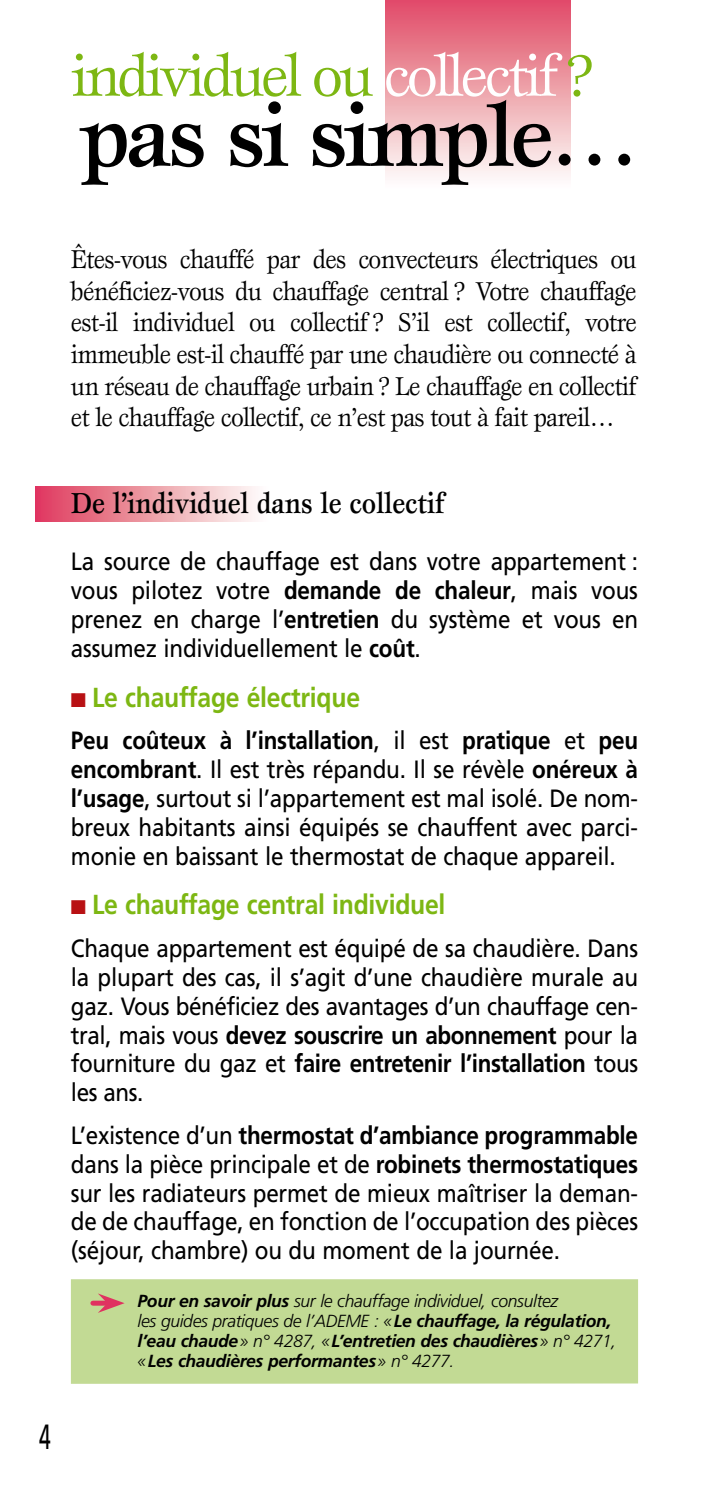
<style>
.page{position:relative;width:709px;height:1489px;background:#fff}
.page>*{position:absolute;margin:0;border:0;box-sizing:border-box;transform-origin:0 0}
.t1{font:500 90px "Esprit";letter-spacing:-.05em;color:#000}
.t2{font:60px "Esprit";letter-spacing:-.06em;color:#7db713}
.t3{font:500 30px "Esprit";letter-spacing:-.01em;color:#000;scale:.9 1}
.t4{font:700 27.5px "Frutiger";letter-spacing:-.01em;color:#7db713;scale:.9 1}
.t5{font:26.75px/31.5px "Esprit";letter-spacing:-.03em;color:#000;text-align:justify;scale:.93 1}
.t6{font:25px/28.8px "Frutiger";letter-spacing:-.01em;color:#000;text-align:justify;scale:.9 1}
.t7{font:20px "Zapf Dingbats ITC";color:#b81114}
.t8{font:italic 700 17.5px/20px "Frutiger";letter-spacing:-.02em;color:#000}
.s1{color:#fff}
.s2{font-weight:700}
.s3{font-weight:300}
</style>
<div class="page">
<div style="left:385px;top:0;width:185px;height:190px;background:linear-gradient(to bottom,#e04b64,#fefffd)"></div>
<div style="left:35px;top:487px;width:234px;height:34px;background:linear-gradient(to right,#de3a59,#fefffc)"></div>
<div style="left:71px;top:1279px;width:567px;height:104px;background:#c2da94"></div>
<div style="left:93px;top:1300px;width:14px;height:5px;background:#e03260"></div>
<svg style="left:98px;top:1293px;width:27px;height:19px"></svg>
<h2 class="t2" style="left:71px;top:39px;width:524px">individuel ou <span class="s1">collectif</span> ?</h2>
<h1 class="t1" style="left:79px;top:80px;width:561px">pas si simple…</h1>
<p class="t5" style="left:71px;top:243px;width:610px">Êtes-vous chauffé par des convecteurs électriques ou bénéficiez-vous du chauffage central ? Votre chauffage est-il individuel ou collectif ? S’il est collectif, votre immeuble est-il chauffé par une chaudière ou connecté à un réseau de chauffage urbain ? Le chauffage en collectif et le chauffage collectif, ce n’est pas tout à fait pareil…</p>
<p class="t3" style="left:71px;top:484px;width:416px">De l’individuel dans le collectif</p>
<p class="t6" style="left:71px;top:547px;width:632px">La source de chauffage est dans votre appartement : vous pilotez votre <span class="s2">demande de chaleur</span>, mais vous prenez en charge l’<span class="s2">entretien</span> du système et vous en assumez individuellement le <span class="s2">coût</span>.</p>
<p class="t4" style="left:92px;top:680px;width:299px">Le chauffage électrique</p>
<p class="t6" style="left:71px;top:726px;width:631px"><span class="s2">Peu coûteux à l’installation</span>, il est <span class="s2">pratique</span> et <span class="s2">peu encombrant</span>. Il est très répandu. Il se révèle <span class="s2">onéreux à l’usage</span>, surtout si l’appartement est mal isolé. De nom&shy;breux habitants ainsi équipés se chauffent avec parci&shy;monie en baissant le thermostat de chaque appareil.</p>
<p class="t4" style="left:92px;top:888px;width:394px">Le chauffage central individuel</p>
<p class="t6" style="left:71px;top:933px;width:632px">Chaque appartement est équipé de sa chaudière. Dans la plupart des cas, il s’agit d’une chaudière murale au gaz. Vous bénéficiez des avantages d’un chauffage cen&shy;tral, mais vous <span class="s2">devez souscrire un abonnement</span> pour la fourniture du gaz et <span class="s2">faire entretenir l’installation</span> tous les ans.</p>
<p class="t6" style="left:71px;top:1120px;width:631px">L’existence d’un <span class="s2">thermostat d’ambiance programmable </span>dans la pièce principale et de <span class="s2">robinets thermostatiques </span>sur les radiateurs permet de mieux maîtriser la deman&shy;de de chauffage, en fonction de l’occupation des pièces (séjour, chambre) ou du moment de la journée.</p>
<p class="t7" style="left:71px;top:690px;width:17px">■</p>
<p class="t7" style="left:71px;top:898px;width:17px">■</p>
<p class="t8" style="left:138px;top:1290px;width:480px">Pour en savoir plus <span class="s3">sur le chauffage individuel, consultez<br>les guides pratiques de l’ADEME : «</span>Le chauffage, la régulation, l’eau chaude<span class="s3">» n° 4287, «</span>L’entretien des chaudières<span class="s3">» n° 4271, «</span>Les chaudières performantes<span class="s3">» n° 4277.</span></p>
</div>
